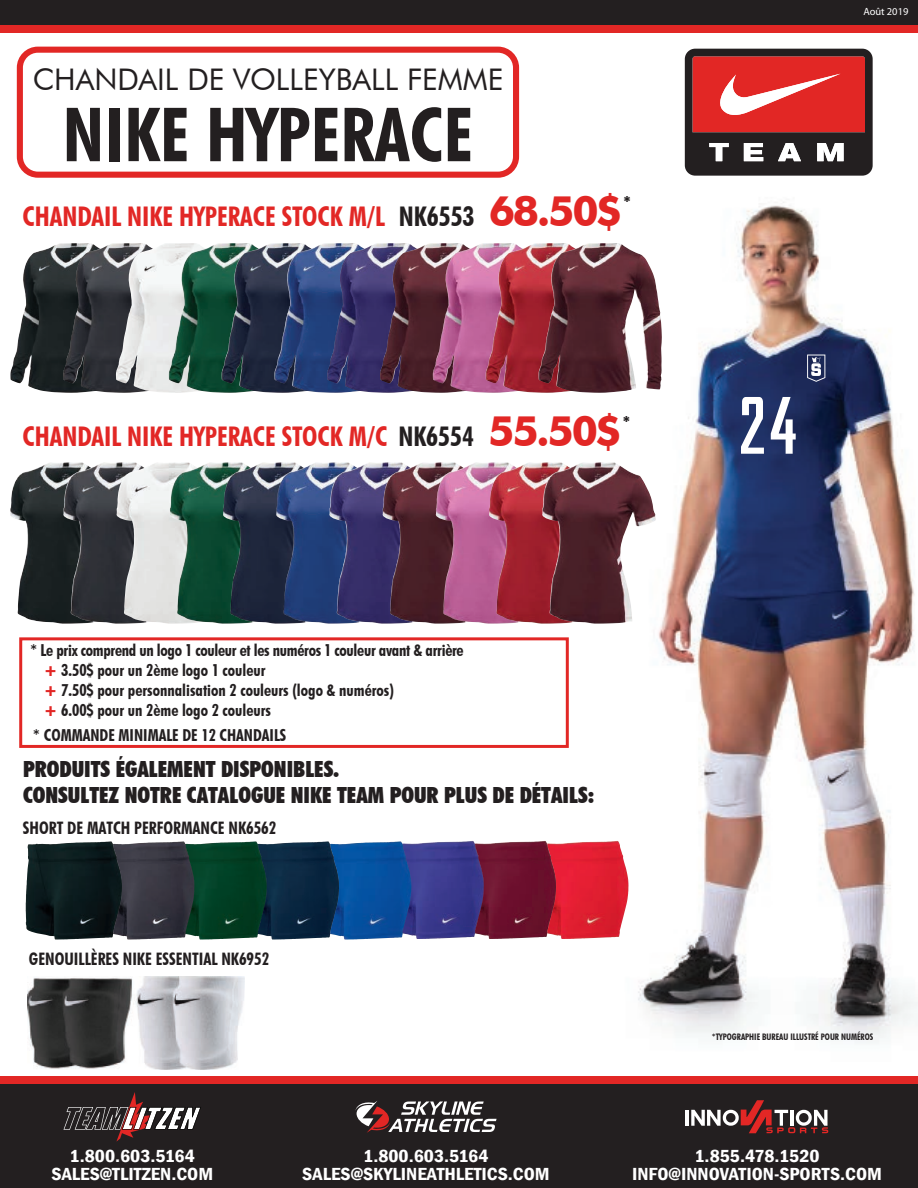
<style>
.page{position:relative;width:918px;height:1188px;background:#fff}
.page>*{position:absolute;margin:0;border:0;box-sizing:border-box;transform-origin:0 0}
.t1{font:75.6px "Bureau";color:#fff}
.t2{font:700 condensed 74.85px "Futura BT";color:#231f20}
.t3{font:29.85px "Futura BT";color:#231f20}
.t4{font:700 condensed 27.15px "Futura BT";color:#e22725}
.t5{font:900 condensed 22.2px/26.7px "Futura BT";color:#231f20}
.t6{font:600 condensed 18px/18.1px "Franklin Gothic";color:#fff;text-align:center;scale:1.1 1}
.t7{font:700 condensed 17.25px "Futura BT";color:#231f20}
.t8{font:700 16.65px "Futura BT";color:#231f20}
.t9{font:700 condensed 16.5px/19.8px "Futura BT";color:#231f20}
.t10{font:10.5px "Myriad Pro";color:#fff}
.t11{font:700 condensed 9px "Futura BT";color:#231f20}
.s1{color:#231f20}
.s2{font-stretch:normal;font-size:42px}
.s3{font-weight:900;font-stretch:normal;color:#e22725}
</style>
<div class="page">
<img style="left:619px;top:202px;width:299px;height:841px">
<div style="left:0;top:1083px;width:918px;height:105px;background:#231f20"></div>
<div style="left:0;top:0;width:918px;height:27px;background:#231f20"></div>
<div style="left:0;top:25px;width:918px;height:8px;background:#e22725"></div>
<svg style="left:63px;top:1092px;width:138px;height:50px"></svg>
<svg style="left:355px;top:1101px;width:142px;height:32px"></svg>
<hr style="left:686px;top:1110px;width:3px;height:16px;background:#fff">
<svg style="left:691px;top:1100px;width:137px;height:33px"></svg>
<div style="left:0;top:1076px;width:918px;height:7px;background:#e22725"></div>
<div style="left:17px;top:47px;width:502px;height:131px;border:6px solid #e22725;border-radius:18px"></div>
<svg style="left:684px;top:48px;width:189px;height:128px;background:#9c3f3f"></svg>
<img style="left:10px;top:243px;width:53px;height:150px">
<img style="left:63px;top:243px;width:53px;height:150px">
<img style="left:116px;top:243px;width:53px;height:150px">
<img style="left:169px;top:243px;width:53px;height:150px">
<img style="left:222px;top:243px;width:52px;height:150px">
<img style="left:274px;top:243px;width:53px;height:150px">
<img style="left:327px;top:243px;width:53px;height:150px">
<img style="left:380px;top:243px;width:53px;height:150px">
<img style="left:433px;top:243px;width:53px;height:150px">
<img style="left:486px;top:243px;width:52px;height:150px">
<img style="left:538px;top:243px;width:124px;height:150px">
<img style="left:10px;top:463px;width:53px;height:161px">
<img style="left:63px;top:462px;width:53px;height:162px">
<img style="left:116px;top:462px;width:53px;height:162px">
<img style="left:169px;top:462px;width:53px;height:162px">
<img style="left:222px;top:462px;width:53px;height:162px">
<img style="left:275px;top:462px;width:54px;height:162px">
<img style="left:329px;top:462px;width:53px;height:162px">
<img style="left:382px;top:462px;width:53px;height:162px">
<img style="left:435px;top:462px;width:53px;height:162px">
<img style="left:488px;top:462px;width:53px;height:162px">
<img style="left:541px;top:462px;width:115px;height:162px">
<div style="left:19px;top:637px;width:550px;height:111px;border:3px solid #e22725"></div>
<img style="left:547px;top:841px;width:72px;height:98px">
<img style="left:475px;top:841px;width:72px;height:98px">
<img style="left:402px;top:841px;width:73px;height:98px">
<img style="left:329px;top:841px;width:73px;height:99px">
<img style="left:258px;top:841px;width:71px;height:99px">
<img style="left:185px;top:841px;width:73px;height:99px">
<img style="left:112px;top:841px;width:73px;height:99px">
<img style="left:26px;top:841px;width:86px;height:99px">
<img style="left:28px;top:976px;width:216px;height:93px">
<svg style="left:807px;top:355px;width:18px;height:27px"></svg>
<h3 class="t3" style="left:33px;top:61px;width:472px">CHANDAIL DE VOLLEYBALL FEMME</h3>
<h2 class="t2" style="left:63px;top:89px;width:412px">NIKE HYPERACE</h2>
<h3 class="t4" style="left:23px;top:200px;width:602px">CHANDAIL NIKE HYPERACE STOCK M/L <span class="s1">NK6553</span> <span class="s2">68.50$</span></h3>
<p class="t8" style="left:623px;top:192px;width:10px">*</p>
<h3 class="t4" style="left:23px;top:419px;width:601px">CHANDAIL NIKE HYPERACE STOCK M/C <span class="s1">NK6554</span> <span class="s2">55.50$</span></h3>
<p class="t8" style="left:622px;top:412px;width:10px">*</p>
<p class="t9" style="left:44px;top:640px;width:421px;text-indent:-13px">* Le prix comprend un logo 1 couleur et les numéros 1 couleur avant &amp; arrière <span class="s3">+</span> 3.50$ pour un 2ème logo 1 couleur<br><span class="s3">+</span> 7.50$ pour personnalisation 2 couleurs (logo &amp; numéros)<br><span class="s3">+</span> 6.00$ pour un 2ème logo 2 couleurs</p>
<h3 class="t5" style="left:23px;top:755px;width:573px">PRODUITS ÉGALEMENT DISPONIBLES.<br>CONSULTEZ NOTRE CATALOGUE NIKE TEAM POUR PLUS DE DÉTAILS:</h3>
<p class="t7" style="left:23px;top:817px;width:255px">SHORT DE MATCH PERFORMANCE NK6562</p>
<p class="t9" style="left:33px;top:725px;width:255px">* COMMANDE MINIMALE DE 12 CHANDAILS</p>
<p class="t7" style="left:29px;top:949px;width:242px">GENOUILLÈRES NIKE ESSENTIAL NK6952</p>
<p class="t10" style="left:863px;top:5px;width:47px">Août 2019</p>
<h1 class="t1" style="left:738px;top:383px;width:63px">24</h1>
<p class="t11" style="left:712px;top:1032px;width:163px">*TYPOGRAPHIE BUREAU ILLUSTRÉ POUR NUMÉROS</p>
<p class="t6" style="left:51px;top:1146px;width:149px">1.800.603.5164<br>SALES@TLITZEN.COM</p>
<p class="t6" style="left:302px;top:1146px;width:226px">1.800.603.5164<br>SALES@SKYLINEATHLETICS.COM</p>
<p class="t6" style="left:632px;top:1146px;width:229px">1.855.478.1520<br>INFO@INNOVATION-SPORTS.COM</p>
</div>
